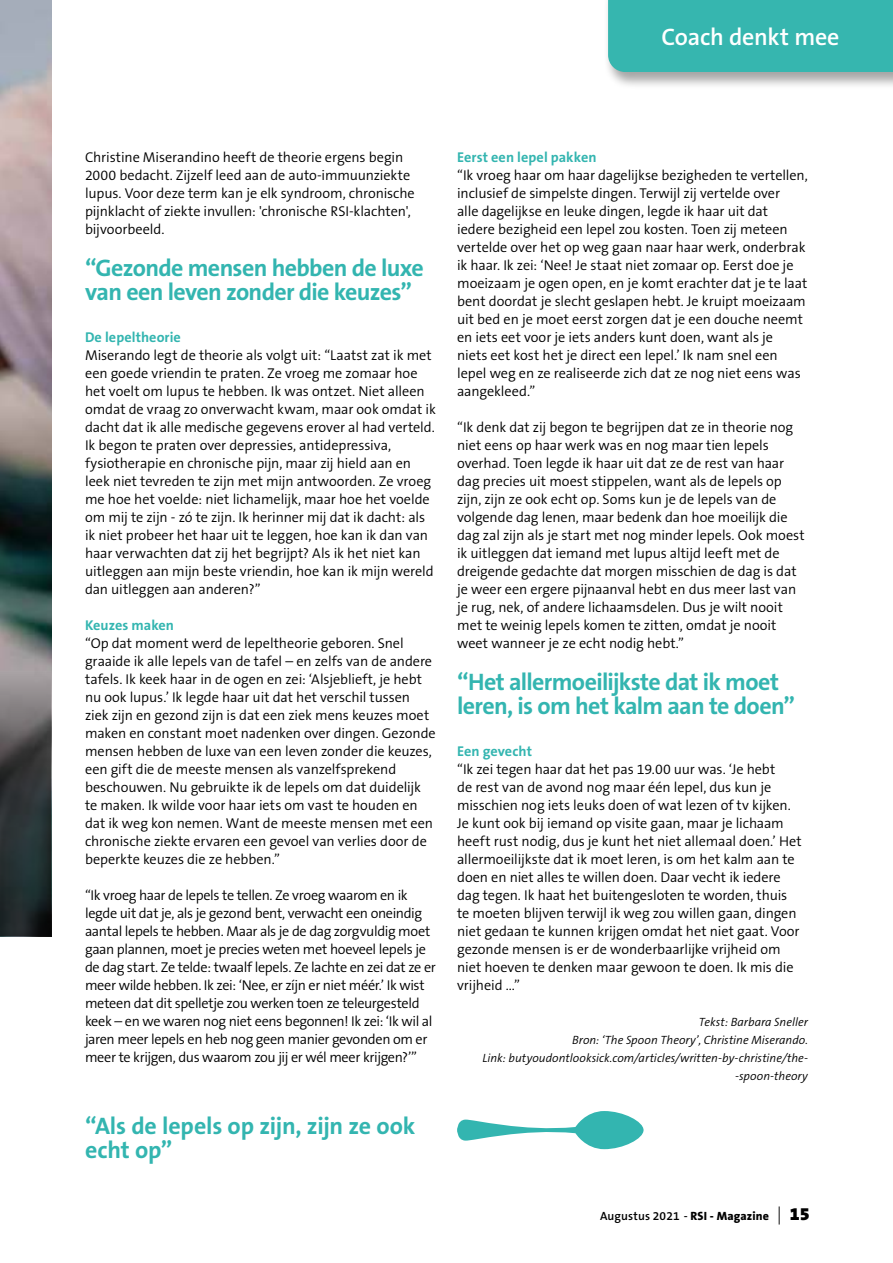
<style>
.page{position:relative;width:893px;height:1263px;background:#fff}
.page>*{position:absolute;margin:0;border:0;box-sizing:border-box;transform-origin:0 0}
.t1{font:700 24px/24px "The Sans OT7";letter-spacing:-.025em;color:#33b5b0}
.t2{font:700 24px/24px "The Sans OT7";letter-spacing:-.005em;color:#33b5b0}
.t3{font:600 24px "The Sans OT6";letter-spacing:-.01em;color:#fff}
.t4{font:300 14.25px/18px "The Sans OT4";letter-spacing:-.01em;color:#000}
.t5{font:300 14.25px/18px "The Sans OT4";letter-spacing:-.03em;color:#000}
.t6{font:700 14.25px "The Sans OT7";letter-spacing:.005em;color:#33b5b0}
.t7{font:italic 300 12px/18px "The Sans OT4";letter-spacing:.005em;color:#000;text-align:right}
.t8{font:600 12px "The Sans OT6";letter-spacing:.01em;color:#000}
.s1{font-family:"The Sans OT8";font-weight:800}
.s2{font-family:"The Sans OT3";font-weight:300;font-size:18px}
.s3{font-family:"The Sans OT9";font-weight:900;font-size:18px}
</style>
<div class="page">
<img style="left:0;top:0;width:51px;height:619px">
<svg style="left:0;top:619px;width:51px;height:317px;background:#494d4e"></svg>
<div style="left:603px;top:0;width:289px;height:90px;background:#000;opacity:.35"></div>
<div style="left:608px;top:0;width:285px;height:72px;background:#36b6af"></div>
<svg style="left:457px;top:1111px;width:187px;height:38px"></svg>
<h1 class="t3" style="left:661px;top:26px;width:179px">Coach denkt mee</h1>
<p class="t4" style="left:85px;top:149px;width:331px">Christine Miserandino heeft de theorie ergens begin 2000 bedacht. Zijzelf leed aan de auto-immuunziekte lupus. Voor deze term kan je elk syndroom, chronische pijnklacht of ziekte invullen: 'chronische RSI-klachten', bijvoorbeeld.</p>
<h1 class="t1" style="left:85px;top:258px;width:340px">“Gezonde mensen hebben de luxe van een leven zonder die keuzes”</h1>
<p class="t6" style="left:85px;top:331px;width:97px">De lepeltheorie</p>
<p class="t4" style="left:85px;top:347px;width:352px">Miserando legt de theorie als volgt uit: “Laatst zat ik met een goede vriendin te praten. Ze vroeg me zomaar hoe het voelt om lupus te hebben. Ik was ontzet. Niet alleen omdat de vraag zo onverwacht kwam, maar ook omdat ik dacht dat ik alle medische gegevens erover al had verteld.<br>Ik begon te praten over depressies, antidepressiva, fysiotherapie en chronische pijn, maar zij hield aan en leek niet tevreden te zijn met mijn antwoorden. Ze vroeg me hoe het voelde: niet lichamelijk, maar hoe het voelde om mij te zijn - zó te zijn. Ik herinner mij dat ik dacht: als ik niet probeer het haar uit te leggen, hoe kan ik dan van haar verwachten dat zij het begrijpt? Als ik het niet kan uitleggen aan mijn beste vriendin, hoe kan ik mijn wereld dan uitleggen aan anderen?”</p>
<p class="t6" style="left:85px;top:619px;width:91px">Keuzes maken</p>
<p class="t4" style="left:85px;top:635px;width:352px">“Op dat moment werd de lepeltheorie geboren. Snel graaide ik alle lepels van de tafel – en zelfs van de andere tafels. Ik keek haar in de ogen en zei: ‘Alsjeblieft, je hebt nu ook lupus.’ Ik legde haar uit dat het verschil tussen ziek zijn en gezond zijn is dat een ziek mens keuzes moet maken en constant moet nadenken over dingen. Gezonde mensen hebben de luxe van een leven zonder die keuzes, een gift die de meeste mensen als vanzelfsprekend beschouwen. Nu gebruikte ik de lepels om dat duidelijk te maken. Ik wilde voor haar iets om vast te houden en dat ik weg kon nemen. Want de meeste mensen met een chronische ziekte ervaren een gevoel van verlies door de beperkte keuzes die ze hebben.”</p>
<p class="t5" style="left:85px;top:887px;width:352px">“Ik vroeg haar de lepels te tellen. Ze vroeg waarom en ik legde uit dat je, als je gezond bent, verwacht een oneindig aantal lepels te hebben. Maar als je de dag zorgvuldig moet gaan plannen, moet je precies weten met hoeveel lepels je de dag start. Ze telde: twaalf lepels. Ze lachte en zei dat ze er meer wilde hebben. Ik zei: ‘Nee, er zíjn er niet méér.’ Ik wist meteen dat dit spelletje zou werken toen ze teleurgesteld keek – en we waren nog niet eens begonnen! Ik zei: ‘Ik wil al jaren meer lepels en heb nog geen manier gevonden om er meer te krijgen, dus waarom zou jij er wél meer krijgen?’”</p>
<h1 class="t2" style="left:85px;top:1116px;width:332px">“Als de lepels op zijn, zijn ze ook echt op”</h1>
<p class="t6" style="left:457px;top:151px;width:141px">Eerst een lepel pakken</p>
<p class="t4" style="left:457px;top:167px;width:352px">“Ik vroeg haar om haar dagelijkse bezigheden te vertellen, inclusief de simpelste dingen. Terwijl zij vertelde over<br>alle dagelijkse en leuke dingen, legde ik haar uit dat iedere bezigheid een lepel zou kosten. Toen zij meteen vertelde over het op weg gaan naar haar werk, onderbrak ik haar. Ik zei: ‘Nee! Je staat niet zomaar op. Eerst doe je moeizaam je ogen open, en je komt erachter dat je te laat bent doordat je slecht geslapen hebt. Je kruipt moeizaam uit bed en je moet eerst zorgen dat je een douche neemt en iets eet voor je iets anders kunt doen, want als je<br>niets eet kost het je direct een lepel.’ Ik nam snel een lepel weg en ze realiseerde zich dat ze nog niet eens was aangekleed.”</p>
<p class="t4" style="left:457px;top:419px;width:349px">“Ik denk dat zij begon te begrijpen dat ze in theorie nog niet eens op haar werk was en nog maar tien lepels overhad. Toen legde ik haar uit dat ze de rest van haar dag precies uit moest stippelen, want als de lepels op zijn, zijn ze ook echt op. Soms kun je de lepels van de volgende dag lenen, maar bedenk dan hoe moeilijk die dag zal zijn als je start met nog minder lepels. Ook moest ik uitleggen dat iemand met lupus altijd leeft met de dreigende gedachte dat morgen misschien de dag is dat je weer een ergere pijnaanval hebt en dus meer last van je rug, nek, of andere lichaamsdelen. Dus je wilt nooit met te weinig lepels komen te zitten, omdat je nooit weet wanneer je ze echt nodig hebt.”</p>
<h1 class="t1" style="left:457px;top:672px;width:340px">“Het allermoeilijkste dat ik moet leren, is om het kalm aan te doen”</h1>
<p class="t6" style="left:457px;top:745px;width:76px">Een gevecht</p>
<p class="t4" style="left:457px;top:761px;width:346px">“Ik zei tegen haar dat het pas 19.00 uur was. ‘Je hebt<br>de rest van de avond nog maar één lepel, dus kun je misschien nog iets leuks doen of wat lezen of tv kijken.<br>Je kunt ook bij iemand op visite gaan, maar je lichaam heeft rust nodig, dus je kunt het niet allemaal doen.’ Het allermoeilijkste dat ik moet leren, is om het kalm aan te doen en niet alles te willen doen. Daar vecht ik iedere dag tegen. Ik haat het buitengesloten te worden, thuis te moeten blijven terwijl ik weg zou willen gaan, dingen niet gedaan te kunnen krijgen omdat het niet gaat. Voor gezonde mensen is er de wonderbaarlijke vrijheid om niet hoeven te denken maar gewoon te doen. Ik mis die vrijheid ...”</p>
<p class="t7" style="left:482px;top:1014px;width:327px">Tekst: Barbara Sneller<br>Bron: ‘The Spoon Theory’, Christine Miserando.<br>Link: butyoudontlooksick.com/articles/written-by-christine/the--spoon-theory</p>
<p class="t8" style="left:600px;top:1210px;width:211px">Augustus 2021 - <span class="s1">RSI - Magazine</span> <span class="s2">|</span> <span class="s3">15</span></p>
</div>
